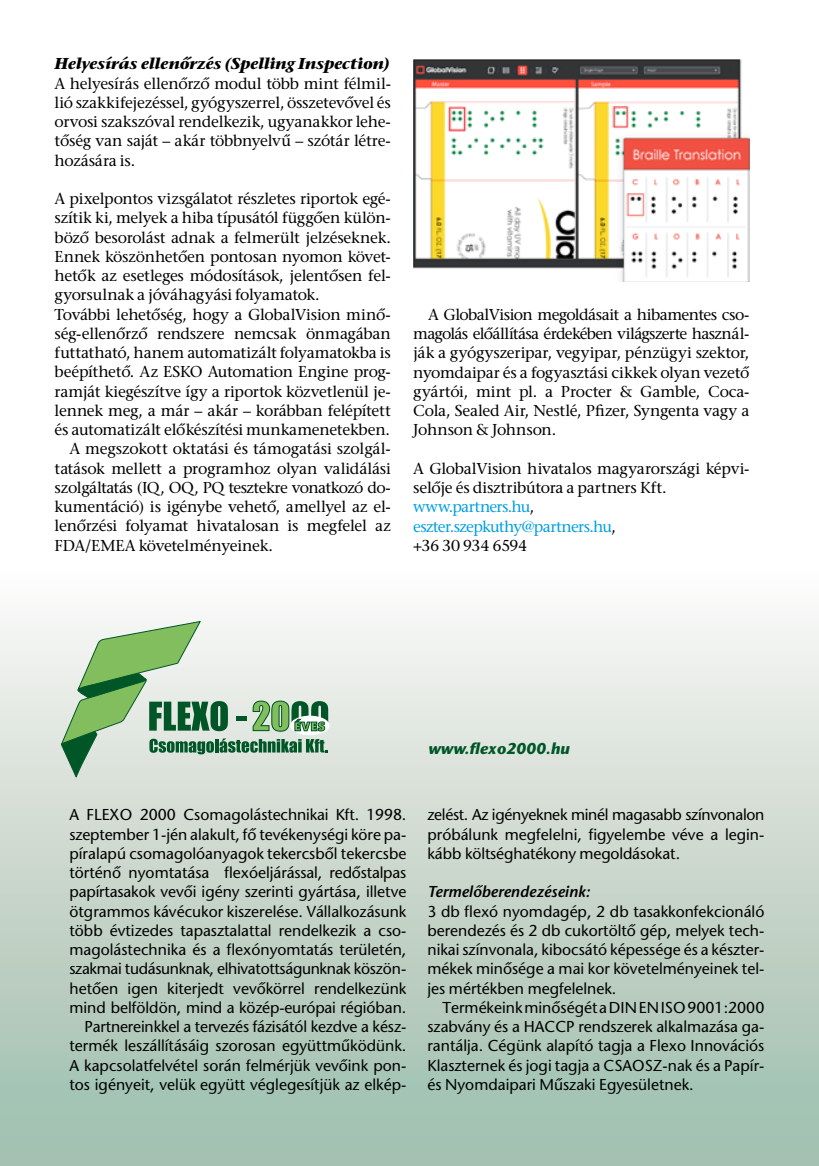
<style>
.page{position:relative;width:819px;height:1166px;background:#fff}
.page>*{position:absolute;margin:0;border:0;box-sizing:border-box;transform-origin:0 0}
.t1{font:15.75px/19.2px "ITC Stone Serif";letter-spacing:-.015em;color:#000;text-align:justify}
.t2{font:15.75px/19.2px "ITC Stone Sans";color:#000;text-align:justify}
.t3{font:italic 700 15.75px "ITC Stone Serif";letter-spacing:-.015em;color:#000}
.t4{font:italic 600 15.75px "ITC Stone Sans";color:#000}
.t5{font:italic 700 15.75px "ITC Stone Sans";color:#005627}
.t6{font:12.42px "Segoe UI Black";color:#83be5e}
.s1{color:#009ee3}
</style>
<div class="page">
<img style="left:413px;top:59px;width:336px;height:222px">
<div style="left:0;top:570px;width:819px;height:596px;background:linear-gradient(to bottom,#fcf9f7,#9cbcaa)"></div>
<div style="left:290px;top:716px;width:39px;height:19px;background:#fff;border-radius:50%"></div>
<svg style="left:61px;top:621px;width:267px;height:157px"></svg>
<p class="t3" style="left:55px;top:56px;width:337px">Helyesírás ellenőrzés (Spelling Inspection)</p>
<p class="t1" style="left:55px;top:76px;width:338px">A helyesírás ellenőrző modul több mint félmil&shy;lió szakkifejezéssel, gyógyszerrel, összetevővel és orvosi szakszóval rendelkezik, ugyanakkor lehe&shy;tőség van saját – akár többnyelvű – szótár létre&shy;hozására is.</p>
<p class="t1" style="left:55px;top:191px;width:338px">A pixelpontos vizsgálatot részletes riportok egé-</p>
<p class="t1" style="left:55px;top:211px;width:338px">szítik ki, melyek a hiba típusától függően külön-</p>
<p class="t1" style="left:55px;top:230px;width:338px">böző besorolást adnak a felmerült jelzéseknek.</p>
<p class="t1" style="left:55px;top:249px;width:338px">Ennek köszönhetően pontosan nyomon követ-</p>
<p class="t1" style="left:55px;top:268px;width:338px">hetők az esetleges módosítások, jelentősen fel-</p>
<p class="t1" style="left:55px;top:287px;width:266px">gyorsulnak a jóváhagyási folyamatok.</p>
<p class="t1" style="left:55px;top:307px;width:338px">További lehetőség, hogy a GlobalVision minő-</p>
<p class="t1" style="left:55px;top:326px;width:338px">ség-ellenőrző rendszere nemcsak önmagában</p>
<p class="t1" style="left:55px;top:345px;width:338px">futtatható, hanem automatizált folyamatokba is</p>
<p class="t1" style="left:55px;top:364px;width:338px">beépíthető. Az ESKO Automation Engine prog-</p>
<p class="t1" style="left:55px;top:384px;width:338px">ramját kiegészítve így a riportok közvetlenül je-</p>
<p class="t1" style="left:55px;top:403px;width:338px">lennek meg, a már – akár – korábban felépített</p>
<p class="t1" style="left:55px;top:422px;width:337px">és automatizált előkészítési munkamenetekben.</p>
<p class="t1" style="left:69px;top:441px;width:323px">A megszokott oktatási és támogatási szolgál-</p>
<p class="t1" style="left:55px;top:461px;width:338px">tatások mellett a programhoz olyan validálási</p>
<p class="t1" style="left:55px;top:480px;width:338px">szolgáltatás (IQ, OQ, PQ tesztekre vonatkozó do-</p>
<p class="t1" style="left:55px;top:499px;width:338px">kumentáció) is igénybe vehető, amellyel az el-</p>
<p class="t1" style="left:55px;top:518px;width:338px">lenőrzési folyamat hivatalosan is megfelel az</p>
<p class="t1" style="left:55px;top:538px;width:220px">FDA/EMEA követelményeinek.</p>
<p class="t1" style="left:413px;top:307px;width:338px;text-indent:15px">A GlobalVision megoldásait a hibamentes cso&shy;magolás előállítása érdekében világszerte használ&shy;ják a gyógyszeripar, vegyipar, pénzügyi szektor, nyomdaipar és a fogyasztási cikkek olyan vezető gyártói, mint pl. a Procter &amp; Gamble, Coca-Cola, Sealed Air, Nestlé, Pfizer, Syngenta vagy a Johnson &amp; Johnson.</p>
<p class="t1" style="left:413px;top:461px;width:338px;text-align:left">A GlobalVision hivatalos magyarországi képvi&shy;selője és disztribútora a partners Kft. <span class="s1">www.partners.hu</span>,<br><span class="s1">eszter.szepkuthy@partners.hu</span>,<br>+36 30 934 6594</p>
<p class="t6" style="left:294px;top:717px;width:32px">ÉVES</p>
<p class="t5" style="left:428px;top:740px;width:143px">www.flexo2000.hu</p>
<p class="t2" style="left:69px;top:807px;width:338px;text-align:right">A FLEXO 2000 Csomagolástechnikai Kft. 1998. szeptember 1-jén alakult, fő tevékenységi köre pa&shy;píralapú csomagolóanyagok tekercsből tekercsbe történő nyomtatása flexóeljárással, redőstalpas papírtasakok vevői igény szerinti gyártása, illetve ötgrammos kávécukor kiszerelése. Vállalkozásunk több évtizedes tapasztalattal rendelkezik a cso&shy;magolástechnika és a flexónyomtatás területén, szakmai tudásunknak, elhivatottságunknak köszön&shy;hetően igen kiterjedt vevőkörrel rendelkezünk mind belföldön, mind a közép-európai régióban.<br>Partnereinkkel a tervezés fázisától kezdve a kész&shy;termék leszállításáig szorosan együttműködünk.<br>A kapcsolatfelvétel során felmérjük vevőink pon&shy;tos igényeit, velük együtt véglegesítjük az elkép-</p>
<p class="t2" style="left:427px;top:807px;width:338px">zelést. Az igényeknek minél magasabb színvonalon próbálunk megfelelni, figyelembe véve a legin&shy;kább költséghatékony megoldásokat.</p>
<p class="t4" style="left:427px;top:883px;width:164px">Termelőberendezéseink:</p>
<p class="t2" style="left:427px;top:903px;width:338px">3 db flexó nyomdagép, 2 db tasakkonfekcionáló berendezés és 2 db cukortöltő gép, melyek tech&shy;nikai színvonala, kibocsátó képessége és a készter&shy;mékek minősége a mai kor követelményeinek tel&shy;jes mértékben megfelelnek.</p>
<p class="t2" style="left:427px;top:1000px;width:338px;text-indent:15px">Termékeink minőségét a DIN EN ISO 9001:2000 szabvány és a HACCP rendszerek alkalmazása ga&shy;rantálja. Cégünk alapító tagja a Flexo Innovációs Klaszternek és jogi tagja a CSAOSZ-nak és a Papír&shy;és Nyomdaipari Műszaki Egyesületnek.</p>
</div>
